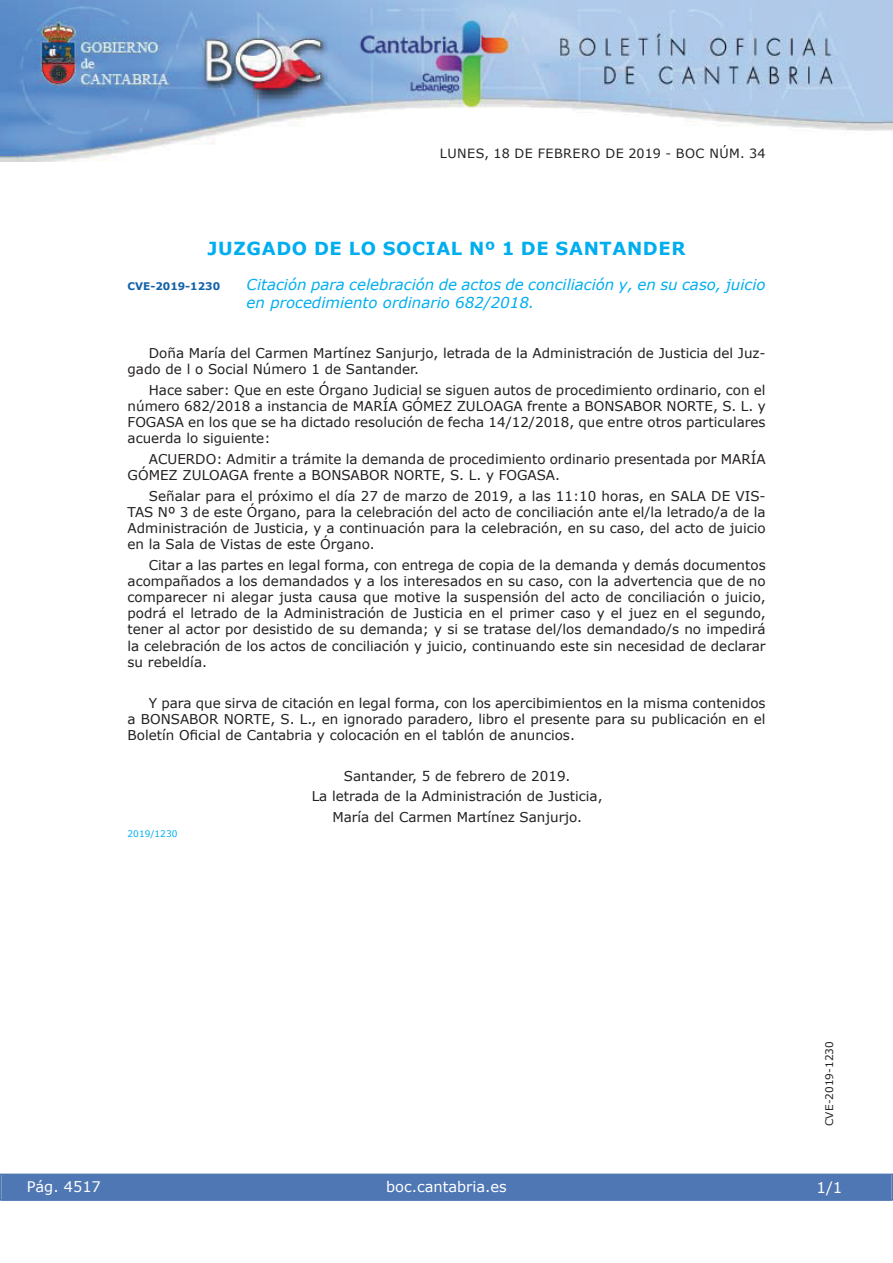
<style>
.page{position:relative;width:893px;height:1263px;background:#fff}
.page>*{position:absolute;margin:0;border:0;box-sizing:border-box;transform-origin:0 0}
.t1{font:700 18px "Verdana";letter-spacing:.035em;color:#00aeef}
.t2{font:italic 15px/18px "Verdana";color:#00aeef}
.t3{font:15px "Verdana";color:#fff}
.t4{font:14.55px "Verdana";color:#fff}
.t5{font:13.5px/16.2px "Verdana";color:#231f20;text-align:justify}
.t6{font:12.75px "Verdana";letter-spacing:.035em;color:#231f20}
.t7{font:10.5px "Verdana";color:#231f20}
.t8{font:700 10.5px "Verdana";color:#1263a9}
.t9{font:9px "Verdana";color:#00aeef}
</style>
<div class="page">
<img style="left:0;top:0;width:893px;height:161px">
<div style="left:1px;top:1174px;width:890px;height:27px;background:#4f77b3"></div>
<div style="left:0;top:1174px;width:893px;height:27px;border:1px solid #4f77b3"></div>
<p class="t6" style="left:440px;top:145px;width:327px">LUNES, 18 DE FEBRERO DE 2019 - BOC NÚM. 34</p>
<h1 class="t1" style="left:208px;top:237px;width:479px">JUZGADO DE LO SOCIAL Nº 1 DE SANTANDER</h1>
<p class="t8" style="left:128px;top:279px;width:94px">CVE-2019-1230</p>
<p class="t2" style="left:247px;top:275px;width:520px">Citación para celebración de actos de conciliación y, en su caso, juicio en procedimiento ordinario 682/2018.</p>
<p class="t5" style="left:128px;top:345px;width:639px;text-indent:21px">Doña María del Carmen Martínez Sanjurjo, letrada de la Administración de Justicia del Juz&shy;gado de l o Social Número 1 de Santander.</p>
<p class="t5" style="left:128px;top:381px;width:639px;text-indent:21px">Hace saber: Que en este Órgano Judicial se siguen autos de procedimiento ordinario, con el número 682/2018 a instancia de MARÍA GÓMEZ ZULOAGA frente a BONSABOR NORTE, S. L. y FOGASA en los que se ha dictado resolución de fecha 14/12/2018, que entre otros particulares acuerda lo siguiente:</p>
<p class="t5" style="left:128px;top:450px;width:639px;text-indent:21px">ACUERDO: Admitir a trámite la demanda de procedimiento ordinario presentada por MARÍA<br>GÓMEZ ZULOAGA frente a BONSABOR NORTE, S. L. y FOGASA.</p>
<p class="t5" style="left:128px;top:487px;width:640px;text-indent:21px">Señalar para el próximo el día 27 de marzo de 2019, a las 11:10 horas, en SALA DE VIS-TAS Nº 3 de este Órgano, para la celebración del acto de conciliación ante el/la letrado/a de la Administración de Justicia, y a continuación para la celebración, en su caso, del acto de juicio en la Sala de Vistas de este Órgano.</p>
<p class="t5" style="left:128px;top:556px;width:640px;text-indent:21px">Citar a las partes en legal forma, con entrega de copia de la demanda y demás documentos acompañados a los demandados y a los interesados en su caso, con la advertencia que de no comparecer ni alegar justa causa que motive la suspensión del acto de conciliación o juicio, podrá el letrado de la Administración de Justicia en el primer caso y el juez en el segundo, tener al actor por desistido de su demanda; y si se tratase del/los demandado/s no impedirá la celebración de los actos de conciliación y juicio, continuando este sin necesidad de declarar su rebeldía.</p>
<p class="t5" style="left:128px;top:694px;width:639px;text-indent:21px">Y para que sirva de citación en legal forma, con los apercibimientos en la misma contenidos a BONSABOR NORTE, S. L., en ignorado paradero, libro el presente para su publicación en el Boletín Oficial de Cantabria y colocación en el tablón de anuncios.</p>
<p class="t5" style="left:312px;top:765px;width:292px;line-height:20.4px;text-align:center">Santander, 5 de febrero de 2019.<br>La letrada de la Administración de Justicia,<br>María del Carmen Martínez Sanjurjo.</p>
<p class="t9" style="left:128px;top:828px;width:51px">2019/1230</p>
<p class="t4" style="left:27px;top:1177px;width:76px">Pág. 4517</p>
<p class="t4" style="left:386px;top:1178px;width:122px">boc.cantabria.es</p>
<p class="t7" style="left:823px;top:1126px;width:87px;rotate:-90deg">CVE-2019-1230</p>
<p class="t3" style="left:816px;top:1178px;width:27px">1/1</p>
</div>
